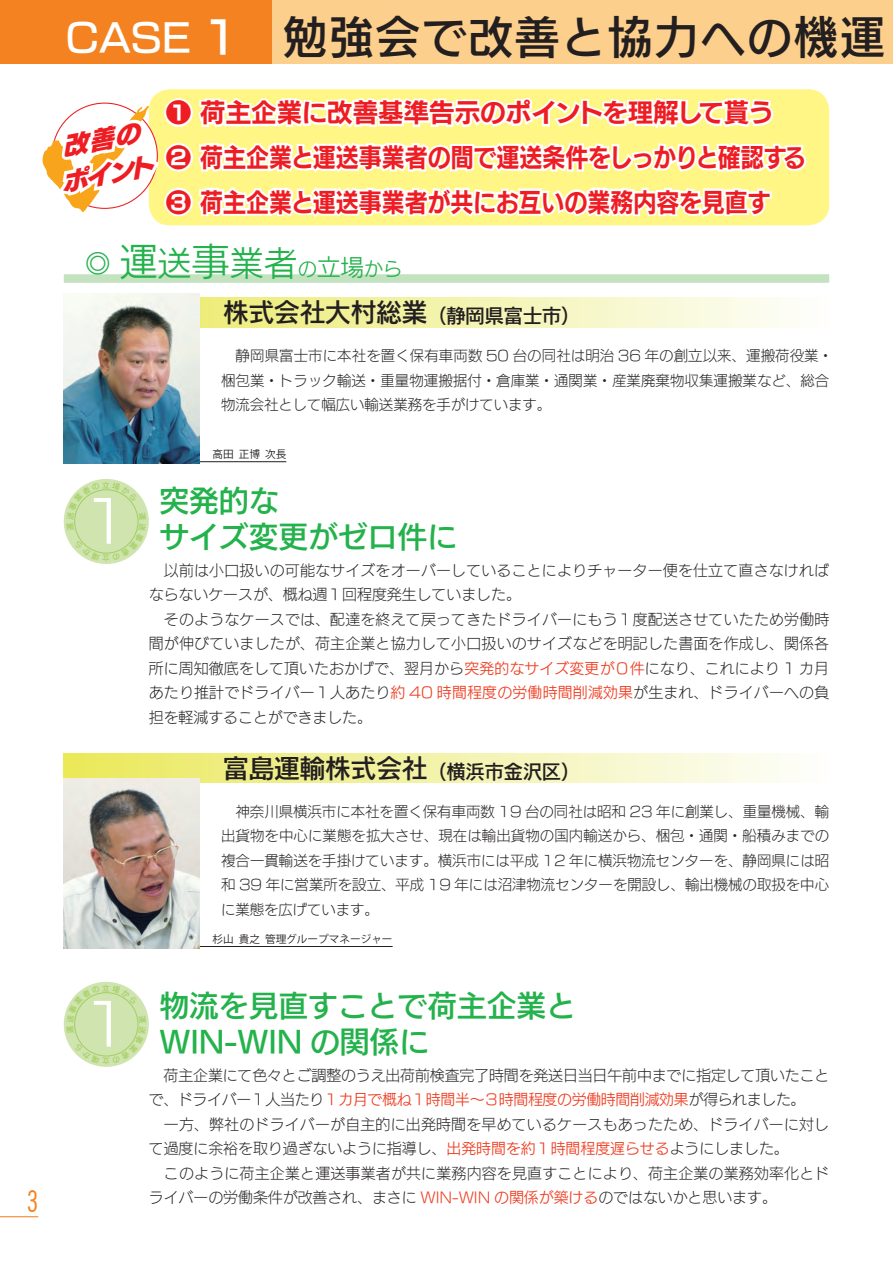
<style>
.page{position:relative;width:893px;height:1263px;background:#fff}
.page>*{position:absolute;margin:0;border:0;box-sizing:border-box;transform-origin:0 0}
.t1{font:58.5px "New Rodin Pro M";color:#fff}
.t2{font:44.7px "New Rodin Pro DB";letter-spacing:.04em;color:#231f20}
.t3{font:38.25px "New Rodin Pro DB";color:#fff}
.t4{font:34.05px "New Rodin Pro M";color:#23b24b}
.t5{font:29.7px "New Rodin Pro DB";color:#23b24b}
.t6{font:300 condensed 29.7px "Futura BT";color:#f58220}
.t7{font:25.5px "New Rodin Pro B";color:#ee1d23}
.t8{font:25.5px "New Rodin Pro DB";color:#231f20}
.t9{font:italic 24.15px "New Rodin Pro EB";color:#ee1d23;scale:1.06 1}
.t10{font:14.85px/24.5px "New Rodin Pro L";letter-spacing:.015em;color:#231f20}
.t11{font:14.85px/24.5px "New Rodin Pro L";letter-spacing:-.005em;color:#231f20}
.t12{font:14.4px/24.5px "New Rodin Pro L";letter-spacing:.005em;color:#231f20}
.t13{font:10.65px "Koz Go Pro";color:#231f20}
.s1{font-size:44.7px}
.s2{font-size:25.5px}
.s3{font-size:38.25px}
.s4{font-size:19.2px}
.s5{font-size:23.4px}
.s6{font-family:"New Rodin Pro M";color:#ef3e22}
</style>
<div class="page">
<hr style="left:0;top:1216px;width:38px;height:1px;background:#f58220">
<div style="left:149px;top:89px;width:680px;height:136px;background:#fff685;border-radius:21px"></div>
<div style="left:64px;top:274px;width:765px;height:9px;background:#c3e2c0"></div>
<svg style="left:200px;top:319px;width:588px;height:8px;background:#f4f4b6"></svg>
<div style="left:64px;top:479px;width:85px;height:85px;background:#cfe4ae;border-radius:50%"></div>
<div style="left:64px;top:753px;width:765px;height:30px;background:linear-gradient(to right,#eae85b,#fdfefd)"></div>
<div style="left:64px;top:982px;width:85px;height:85px;background:#cfe4ae;border-radius:50%"></div>
<div style="left:0;top:0;width:272px;height:64px;background:#f58220"></div>
<div style="left:272px;top:0;width:621px;height:64px;background:#fdcf8c"></div>
<hr style="left:170px;top:461px;width:116px;height:1px;background:#231f20">
<hr style="left:170px;top:946px;width:223px;height:1px;background:#231f20">
<img style="left:64px;top:778px;width:136px;height:170px">
<img style="left:64px;top:319px;width:136px;height:144px">
<svg style="left:66px;top:481px;width:80px;height:81px"></svg>
<svg style="left:66px;top:984px;width:80px;height:80px"></svg>
<svg style="left:42px;top:94px;width:766px;height:225px"></svg>
<h3 class="t6" style="left:27px;top:1183px;width:13px">3</h3>
<p class="t3" style="left:66px;top:4px;width:176px">CASE <span class="s1">1</span></p>
<p class="t2" style="left:283px;top:-1px;width:603px">勉強会で改善と協力への機運</p>
<p class="t9" style="left:57px;top:162px;width:90px;rotate:-11deg">ポイント</p>
<p class="t7" style="left:166px;top:91px;width:610px">❶ 荷主企業に改善基準告示のポイントを理解して貰う</p>
<p class="t7" style="left:166px;top:135px;width:642px">❷ 荷主企業と運送事業者の間で運送条件をしっかりと確認する</p>
<p class="t7" style="left:166px;top:180px;width:606px">❸ 荷主企業と運送事業者が共にお互いの業務内容を見直す</p>
<p class="t4" style="left:85px;top:234px;width:319px"><span class="s2">◎</span> <span class="s3">運</span>送<span class="s3">事</span>業者<span class="s4">の</span><span class="s5">立場</span><span class="s4">から</span></p>
<p class="t8" style="left:223px;top:291px;width:359px">株式会社大村総業<span class="s4">（静岡県富士市）</span></p>
<p class="t12" style="left:221px;top:342px;width:613px">　静岡県富士市に本社を置く保有車両数 50 台の同社は明治 36 年の創立以来、運搬荷役業・梱包業・トラック輸送・重量物運搬据付・倉庫業・通関業・産業廃棄物収集運搬業など、総合物流会社として幅広い輸送業務を手がけています。</p>
<p class="t13" style="left:213px;top:447px;width:75px">高田 正博 次長</p>
<p class="t1" style="left:84px;top:472px;width:49px">1</p>
<p class="t5" style="left:159px;top:475px;width:121px">突発的な</p>
<p class="t5" style="left:159px;top:511px;width:299px">サイズ変更がゼロ件に</p>
<p class="t10" style="left:149px;top:557px;width:682px">　以前は小口扱いの可能なサイズをオーバーしていることによりチャーター便を仕立て直さなければならないケースが、概ね週１回程度発生していました。</p>
<p class="t10" style="left:149px;top:606px;width:682px;text-align:justify">　そのようなケースでは、配達を終えて戻ってきたドライバーにもう１度配送させていたため労働時間が伸びていましたが、荷主企業と協力して小口扱いのサイズなどを明記した書面を作成し、関係各所に周知徹底をして頂いたおかげで、翌月から<span class="s6">突発的なサイズ変更が０件</span>になり、これにより 1 カ月あたり推計でドライバー１人あたり<span class="s6">約 40 時間程度の労働時間削減効果</span>が生まれ、ドライバーへの負担を軽減することができました。</p>
<p class="t8" style="left:223px;top:746px;width:359px">富島運輸株式会社<span class="s4">（横浜市金沢区）</span></p>
<p class="t12" style="left:221px;top:798px;width:610px;text-align:justify">　神奈川県横浜市に本社を置く保有車両数 19 台の同社は昭和 23 年に創業し、重量機械、輸出貨物を中心に業態を拡大させ、現在は輸出貨物の国内輸送から、梱包・通関・船積みまでの複合一貫輸送を手掛けています。横浜市には平成 12 年に横浜物流センターを、静岡県には昭和 39 年に営業所を設立、平成 19 年には沼津物流センターを開設し、輸出機械の取扱を中心に業態を広げています。</p>
<p class="t13" style="left:213px;top:932px;width:181px">杉山 貴之 管理グループマネージャー</p>
<p class="t1" style="left:84px;top:974px;width:49px">1</p>
<p class="t5" style="left:159px;top:980px;width:418px">物流を見直すことで荷主企業と</p>
<p class="t5" style="left:159px;top:1016px;width:271px">WIN-WIN の関係に</p>
<p class="t11" style="left:149px;top:1062px;width:682px">　荷主企業にて色々とご調整のうえ出荷前検査完了時間を発送日当日午前中までに指定して頂いたことで、ドライバー１人当たり<span class="s6">１カ月で概ね１時間半～３時間程度の労働時間削減効果</span>が得られました。</p>
<p class="t10" style="left:149px;top:1111px;width:682px">　一方、弊社のドライバーが自主的に出発時間を早めているケースもあったため、ドライバーに対して過度に余裕を取り過ぎないように指導し、<span class="s6">出発時間を約１時間程度遅らせる</span>ようにしました。</p>
<p class="t10" style="left:149px;top:1160px;width:682px">　このように荷主企業と運送事業者が共に業務内容を見直すことにより、荷主企業の業務効率化とドライバーの労働条件が改善され、まさに <span class="s6">WIN-WIN の関係が築ける</span>のではないかと思います。</p>
</div>
